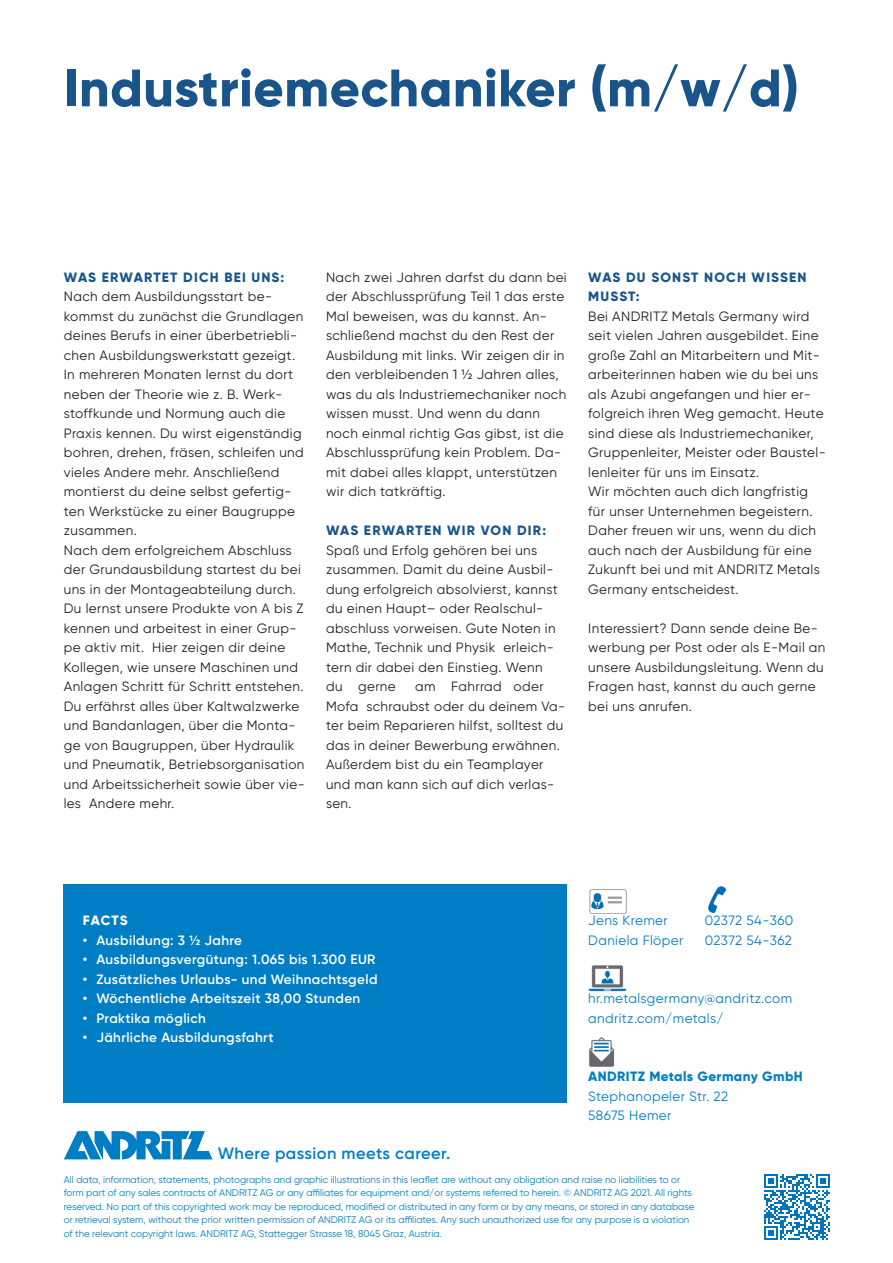
<style>
.page{position:relative;width:893px;height:1263px;background:#fff}
.page>*{position:absolute;margin:0;border:0;box-sizing:border-box;transform-origin:0 0}
.ANDRITZ_Leaflet_Headline_left{font:800 52.5px "Gilroy";letter-spacing:.01em;color:#19558b}
.ANDRITZ_Leaflet_Copytext{font:600 16.5px "Gilroy";letter-spacing:.025em;color:#007ec5}
.ANDRITZ_Leaflet_Copytext-2{font:13.5px/19.5px "Gilroy";letter-spacing:.03em;color:#231f20}
.ANDRITZ_Success-Story_Bulletpoints{font:600 13.5px "Gilroy";letter-spacing:.03em;color:#fff}
.ANDRITZ_Leaflet_Copytext-3{font:13.5px "Gilroy";letter-spacing:.03em;color:#007ec5}
.ANDRITZ_Leaflet_Subtitle_left{font:800 13.5px/19.5px "Gilroy";letter-spacing:.085em;color:#19558b}
.ANDRITZ_Leaflet_Backcover_Copytext{font:13.5px "Gilroy";letter-spacing:.03em;color:#007ec5}
.ANDRITZ_Leaflet_Backcover_Copytext-2{font:800 13.5px "Gilroy";letter-spacing:.03em;color:#007ec5}
.ANDRITZ_Success-Story_Subtitle_left{font:800 13.5px "Gilroy";letter-spacing:.065em;color:#fff}
.ANDRITZ_Leaflet_Backcover_legal_text{font:9.75px/13.5px "Gilroy";color:#007ec5}
</style>
<div class="page">
<svg style="left:64px;top:1131px;width:149px;height:28px"></svg>
<img style="left:764px;top:1174px;width:66px;height:66px">
<div style="left:64px;top:884px;width:503px;height:219px;background:#007ec5"></div>
<img style="left:589px;top:889px;width:37px;height:24px">
<img style="left:708px;top:886px;width:19px;height:27px">
<img style="left:588px;top:965px;width:38px;height:27px">
<img style="left:589px;top:1037px;width:26px;height:30px">
<p class="ANDRITZ_Leaflet_Headline_left" style="left:64px;top:55px;width:737px">Industriemechaniker (m/w/d)</p>
<p class="ANDRITZ_Leaflet_Subtitle_left" style="left:64px;top:267px;width:222px">WAS ERWARTET DICH BEI UNS:</p>
<p class="ANDRITZ_Leaflet_Copytext-2" style="left:64px;top:287px;width:242px">Nach dem Ausbildungsstart be&shy;kommst du zunächst die Grundlagen deines Berufs in einer überbetriebli&shy;chen Ausbildungswerkstatt gezeigt.<br>In mehreren Monaten lernst du dort neben der Theorie wie z. B. Werk&shy;stoffkunde und Normung auch die Praxis kennen. Du wirst eigenständig bohren, drehen, fräsen, schleifen und vieles Andere mehr. Anschließend montierst du deine selbst gefertig&shy;ten Werkstücke zu einer Baugruppe zusammen.</p>
<p class="ANDRITZ_Leaflet_Copytext-2" style="left:64px;top:540px;width:242px">Nach dem erfolgreichem Abschluss der Grundausbildung startest du bei uns in der Montageabteilung durch.<br>Du lernst unsere Produkte von A bis Z kennen und arbeitest in einer Grup&shy;pe aktiv mit. Hier zeigen dir deine Kollegen, wie unsere Maschinen und Anlagen Schritt für Schritt entstehen.<br>Du erfährst alles über Kaltwalzwerke und Bandanlagen, über die Monta&shy;ge von Baugruppen, über Hydraulik und Pneumatik, Betriebsorganisation und Arbeitssicherheit sowie über vie&shy;les Andere mehr.</p>
<p class="ANDRITZ_Leaflet_Copytext-2" style="left:326px;top:267px;width:242px">Nach zwei Jahren darfst du dann bei der Abschlussprüfung Teil 1 das erste Mal beweisen, was du kannst. An&shy;schließend machst du den Rest der Ausbildung mit links. Wir zeigen dir in den verbleibenden 1 ½ Jahren alles, was du als Industriemechaniker noch wissen musst. Und wenn du dann noch einmal richtig Gas gibst, ist die Abschlussprüfung kein Problem. Da&shy;mit dabei alles klappt, unterstützen wir dich tatkräftig.</p>
<p class="ANDRITZ_Leaflet_Subtitle_left" style="left:326px;top:521px;width:222px">WAS ERWARTEN WIR VON DIR:</p>
<p class="ANDRITZ_Leaflet_Copytext-2" style="left:326px;top:540px;width:233px">Spaß und Erfolg gehören bei uns zusammen. Damit du deine Ausbil&shy;dung erfolgreich absolvierst, kannst du einen Haupt– oder Realschul&shy;abschluss vorweisen. Gute Noten in<br>Mathe, Technik und Physik erleich&shy;tern dir dabei den Einstieg. Wenn du gerne</p>
<p class="ANDRITZ_Leaflet_Copytext-2" style="left:326px;top:677px;width:241px;text-indent:89px">am Fahrrad oder<br>Mofa schraubst oder du deinem Va&shy;ter beim Reparieren hilfst, solltest du das in deiner Bewerbung erwähnen.<br>Außerdem bist du ein Teamplayer und man kann sich auf dich verlas&shy;sen.</p>
<p class="ANDRITZ_Leaflet_Subtitle_left" style="left:588px;top:267px;width:220px">WAS DU SONST NOCH WISSEN<br>MUSST:</p>
<p class="ANDRITZ_Leaflet_Copytext-2" style="left:588px;top:306px;width:239px">Bei ANDRITZ Metals Germany wird seit vielen Jahren ausgebildet. Eine große Zahl an Mitarbeitern und Mit&shy;arbeiterinnen haben wie du bei uns als Azubi angefangen und hier er&shy;folgreich ihren Weg gemacht. Heute sind diese als Industriemechaniker, Gruppenleiter, Meister oder Baustel&shy;lenleiter für uns im Einsatz.</p>
<p class="ANDRITZ_Leaflet_Copytext-2" style="left:588px;top:482px;width:233px">Wir möchten auch dich langfristig für unser Unternehmen begeistern.<br>Daher freuen wir uns, wenn du dich auch nach der Ausbildung für eine<br>Zukunft bei und mit ANDRITZ Metals<br>Germany entscheidest.</p>
<p class="ANDRITZ_Leaflet_Copytext-2" style="left:588px;top:618px;width:239px">Interessiert? Dann sende deine Be&shy;werbung per Post oder als E-Mail an unsere Ausbildungsleitung. Wenn du<br>Fragen hast, kannst du auch gerne bei uns anrufen.</p>
<p class="ANDRITZ_Success-Story_Subtitle_left" style="left:83px;top:912px;width:46px">FACTS</p>
<p class="ANDRITZ_Success-Story_Bulletpoints" style="left:83px;top:932px;width:161px">• Ausbildung: 3 ½ Jahre</p>
<p class="ANDRITZ_Success-Story_Bulletpoints" style="left:83px;top:951px;width:294px">• Ausbildungsvergütung: 1.065 bis 1.300 EUR</p>
<p class="ANDRITZ_Success-Story_Bulletpoints" style="left:83px;top:971px;width:296px">• Zusätzliches Urlaubs- und Weihnachtsgeld</p>
<p class="ANDRITZ_Success-Story_Bulletpoints" style="left:83px;top:990px;width:279px">• Wöchentliche Arbeitszeit 38,00 Stunden</p>
<p class="ANDRITZ_Success-Story_Bulletpoints" style="left:83px;top:1010px;width:124px">• Praktika möglich</p>
<p class="ANDRITZ_Success-Story_Bulletpoints" style="left:83px;top:1029px;width:192px">• Jährliche Ausbildungsfahrt</p>
<p class="ANDRITZ_Leaflet_Copytext" style="left:218px;top:1143px;width:234px">Where passion meets career.</p>
<p class="ANDRITZ_Leaflet_Copytext-3" style="left:588px;top:912px;width:81px">Jens Kremer</p>
<p class="ANDRITZ_Leaflet_Copytext-3" style="left:588px;top:932px;width:97px">Daniela Flöper</p>
<p class="ANDRITZ_Leaflet_Copytext-3" style="left:705px;top:912px;width:90px">02372 54-360</p>
<p class="ANDRITZ_Leaflet_Copytext-3" style="left:705px;top:932px;width:89px">02372 54-362</p>
<p class="ANDRITZ_Leaflet_Copytext-3" style="left:588px;top:990px;width:205px">hr.metalsgermany@andritz.com</p>
<p class="ANDRITZ_Leaflet_Copytext-3" style="left:588px;top:1010px;width:137px">andritz.com/metals/</p>
<p class="ANDRITZ_Leaflet_Backcover_Copytext-2" style="left:588px;top:1068px;width:216px">ANDRITZ Metals Germany GmbH</p>
<p class="ANDRITZ_Leaflet_Backcover_Copytext" style="left:588px;top:1088px;width:141px">Stephanopeler Str. 22</p>
<p class="ANDRITZ_Leaflet_Backcover_Copytext" style="left:588px;top:1107px;width:85px">58675 Hemer</p>
<p class="ANDRITZ_Leaflet_Backcover_legal_text" style="left:64px;top:1172px;width:632px">All data, information, statements, photographs and graphic illustrations in this leaflet are without any obligation and raise no liabilities to or form part of any sales contracts of ANDRITZ AG or any affiliates for equipment and/or systems referred to herein. © ANDRITZ AG 2021. All rights reserved. No part of this copyrighted work may be reproduced, modified or distributed in any form or by any means, or stored in any database or retrieval system, without the prior written permission of ANDRITZ AG or its affiliates. Any such unauthorized use for any purpose is a violation of the relevant copyright laws. ANDRITZ AG, Stattegger Strasse 18, 8045 Graz, Austria.</p>
</div>
